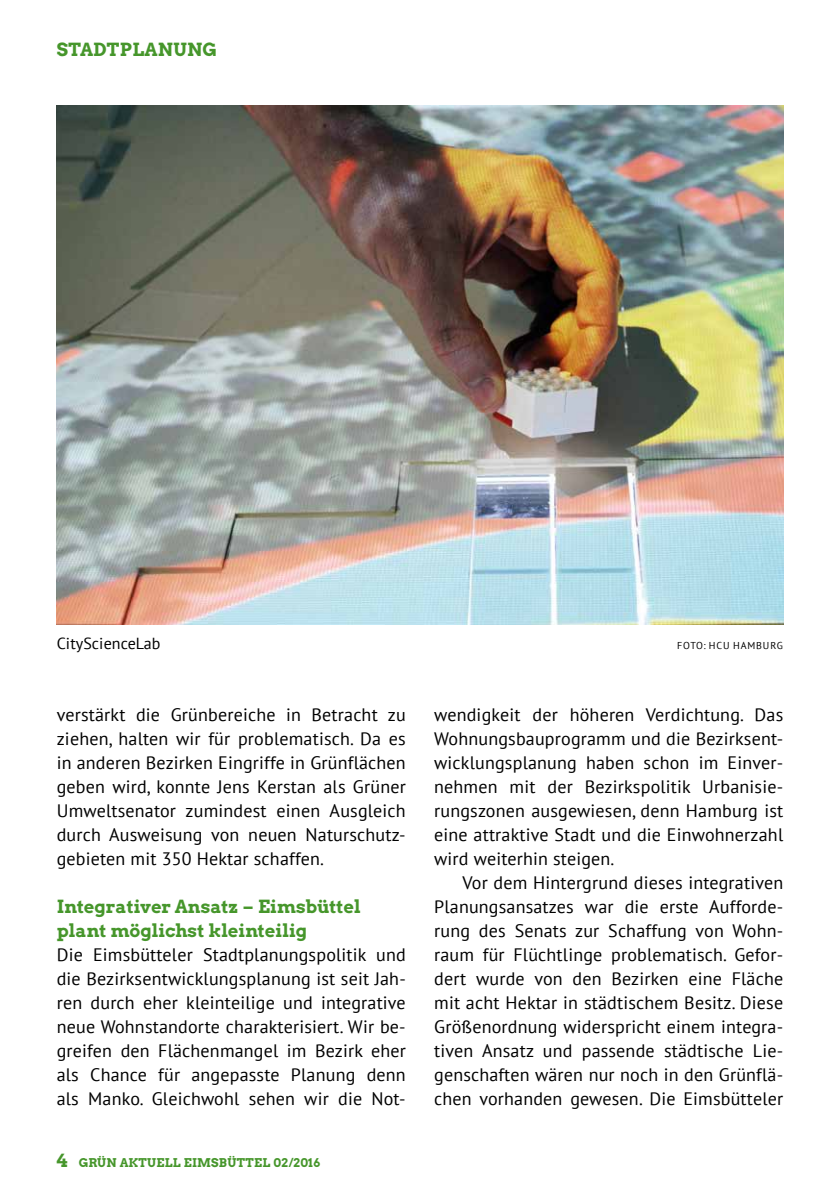
<style>
.page{position:relative;width:840px;height:1191px;background:#fff}
.page>*{position:absolute;margin:0;border:0;box-sizing:border-box;transform-origin:0 0}
.t1{font:18px/24px "PT Sans";letter-spacing:.01em;color:#000;text-align:justify}
.t2{font:18px/24px "Arvo Gruen";color:#46962b}
.t3{font:16px "PT Sans";letter-spacing:.005em;color:#000}
.t4{font:12px "Arvo Gruen";letter-spacing:.02em;color:#46962b}
.t5{font:10px "PT Sans";letter-spacing:.085em;color:#000}
.s1{font-size:18px}
</style>
<div class="page">
<img style="left:57px;top:106px;width:725px;height:518px">
<p class="t2" style="left:57px;top:36px;width:162px">STADTPLANUNG</p>
<p class="t3" style="left:57px;top:632px;width:105px">CityScienceLab</p>
<p class="t5" style="left:676px;top:638px;width:107px">FOTO: HCU HAMBURG</p>
<p class="t1" style="left:57px;top:702px;width:350px">verstärkt die Grünbereiche in Betracht zu ziehen, halten wir für problematisch. Da es in anderen Bezirken Eingriffe in Grünflächen geben wird, konnte Jens Kerstan als Grüner Umweltsenator zumindest einen Ausgleich durch Ausweisung von neuen Naturschutz&shy;gebieten mit 350 Hektar schaffen.</p>
<p class="t2" style="left:57px;top:893px;width:305px">Integrativer Ansatz – Eimsbüttel plant möglichst kleinteilig</p>
<p class="t1" style="left:57px;top:942px;width:350px">Die Eimsbütteler Stadtplanungspolitik und die Bezirksentwicklungsplanung ist seit Jah&shy;ren durch eher kleinteilige und integrative neue Wohnstandorte charakterisiert. Wir be&shy;greifen den Flächenmangel im Bezirk eher als Chance für angepasste Planung denn als Manko. Gleichwohl sehen wir die Not-</p>
<p class="t4" style="left:57px;top:1153px;width:265px"><span class="s1">4</span> GRÜN AKTUELL EIMSBÜTTEL 02/2016</p>
<p class="t1" style="left:434px;top:702px;width:350px">wendigkeit der höheren Verdichtung. Das Wohnungsbauprogramm und die Bezirksent&shy;wicklungsplanung haben schon im Einver&shy;nehmen mit der Bezirkspolitik Urbanisie&shy;rungszonen ausgewiesen, denn Hamburg ist eine attraktive Stadt und die Einwohnerzahl wird weiterhin steigen.</p>
<p class="t1" style="left:434px;top:870px;width:350px;text-indent:28px">Vor dem Hintergrund dieses integrativen Planungsansatzes war die erste Aufforde&shy;rung des Senats zur Schaffung von Wohn&shy;raum für Flüchtlinge problematisch. Gefor&shy;dert wurde von den Bezirken eine Fläche mit acht Hektar in städtischem Besitz. Diese Größenordnung widerspricht einem integra&shy;tiven Ansatz und passende städtische Lie&shy;genschaften wären nur noch in den Grünflä&shy;chen vorhanden gewesen. Die Eimsbütteler</p>
</div>
